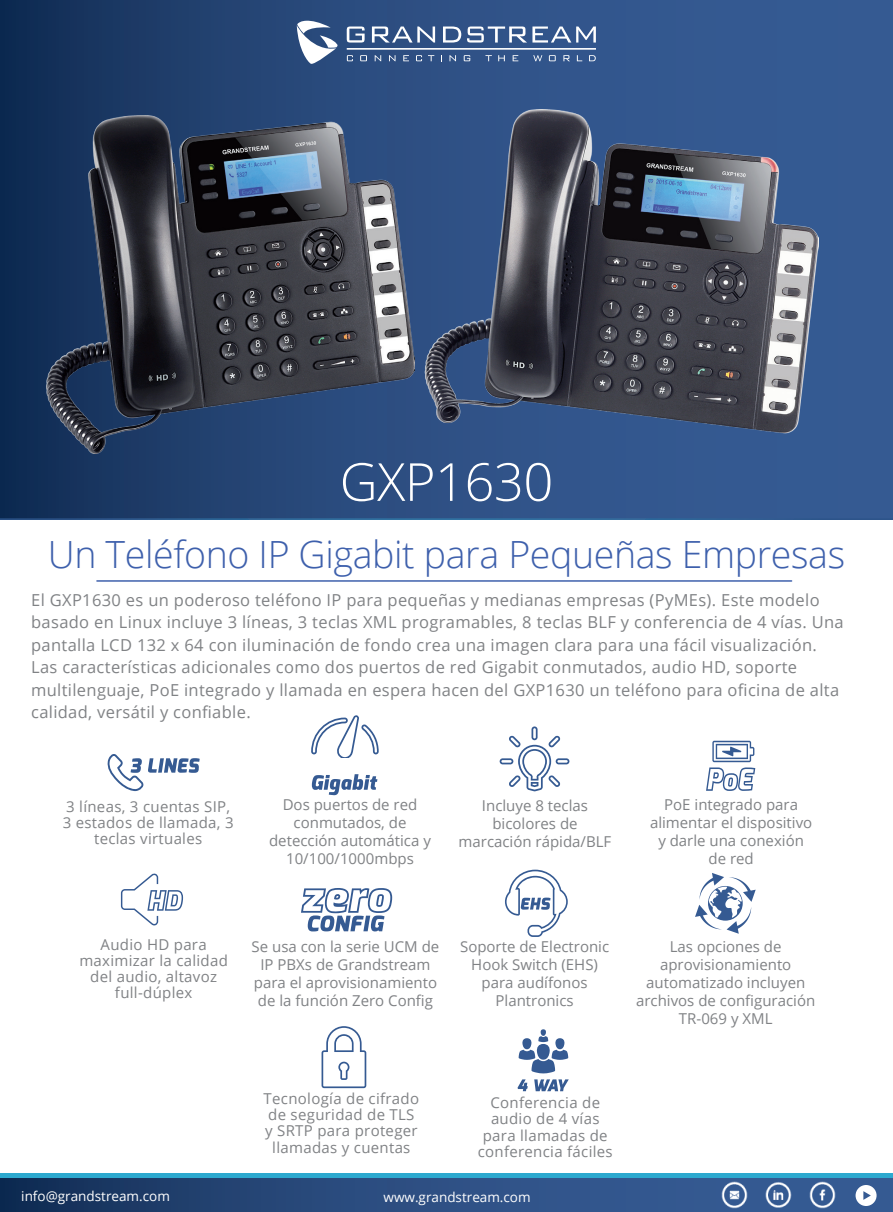
<style>
.page{position:relative;width:893px;height:1212px;background:#fff}
.page>*{position:absolute;margin:0;border:0;box-sizing:border-box;transform-origin:0 0}
.t1{font:300 52.5px "Open Sans";letter-spacing:-.01em;color:#fff}
.t2{font:300 37.5px "Open Sans";letter-spacing:-.01em;color:#3e60ac}
.t3{font:16.5px/22.5px "Open Sans";letter-spacing:.02em;color:#808285}
.t4{font:15px/18px "Open Sans";color:#808285;text-align:center}
.t5{font:15px/16.2px "Open Sans";letter-spacing:.02em;color:#808285;text-align:center}
.t6{font:13.5px "Open Sans";color:#fff}
</style>
<div class="page">
<svg style="left:0;top:0;width:893px;height:520px;background:#294a7d"></svg>
<div style="left:0;top:1177px;width:893px;height:35px;background:linear-gradient(to right,#17345e,#3d649f)"></div>
<hr style="left:0;top:1174px;width:893px;height:4px;background:#2ca9cf">
<img style="left:765px;top:1182px;width:27px;height:25px">
<img style="left:810px;top:1182px;width:26px;height:26px">
<img style="left:721px;top:1182px;width:26px;height:26px">
<div style="left:855px;top:1185px;width:22px;height:21px;background:#fff;border-radius:50%"></div>
<svg style="left:863px;top:1191px;width:8px;height:9px"></svg>
<hr style="left:97px;top:580px;width:695px;height:2px;background:#3e60ac">
<svg style="left:311px;top:715px;width:68px;height:42px"></svg>
<svg style="left:312px;top:774px;width:65px;height:21px"></svg>
<svg style="left:706px;top:741px;width:49px;height:50px"></svg>
<svg style="left:121px;top:873px;width:62px;height:52px"></svg>
<svg style="left:322px;top:1026px;width:44px;height:62px"></svg>
<svg style="left:500px;top:726px;width:69px;height:65px"></svg>
<svg style="left:695px;top:873px;width:61px;height:61px"></svg>
<svg style="left:505px;top:870px;width:63px;height:67px"></svg>
<svg style="left:301px;top:888px;width:91px;height:43px"></svg>
<svg style="left:297px;top:21px;width:41px;height:45px"></svg>
<svg style="left:347px;top:27px;width:18px;height:16px"></svg>
<svg style="left:372px;top:27px;width:63px;height:16px"></svg>
<svg style="left:443px;top:27px;width:18px;height:16px"></svg>
<svg style="left:467px;top:27px;width:129px;height:16px"></svg>
<svg style="left:347px;top:55px;width:6px;height:6px"></svg>
<svg style="left:360px;top:55px;width:7px;height:6px"></svg>
<svg style="left:375px;top:55px;width:6px;height:6px"></svg>
<svg style="left:389px;top:55px;width:6px;height:6px"></svg>
<svg style="left:403px;top:55px;width:6px;height:6px"></svg>
<svg style="left:416px;top:55px;width:6px;height:6px"></svg>
<svg style="left:428px;top:55px;width:6px;height:6px"></svg>
<svg style="left:449px;top:55px;width:7px;height:6px"></svg>
<svg style="left:464px;top:55px;width:6px;height:6px"></svg>
<svg style="left:485px;top:55px;width:7px;height:6px"></svg>
<svg style="left:498px;top:55px;width:7px;height:6px"></svg>
<svg style="left:513px;top:55px;width:5px;height:6px"></svg>
<svg style="left:589px;top:55px;width:7px;height:6px"></svg>
<svg style="left:549px;top:55px;width:7px;height:6px"></svg>
<svg style="left:563px;top:55px;width:7px;height:6px"></svg>
<svg style="left:577px;top:55px;width:5px;height:6px"></svg>
<svg style="left:533px;top:55px;width:9px;height:6px"></svg>
<hr style="left:347px;top:48px;width:249px;height:2px;background:#fff">
<svg style="left:107px;top:754px;width:93px;height:37px"></svg>
<div style="left:540px;top:1029px;width:6px;height:7px;background:#355a92;border-radius:50%"></div>
<svg style="left:519px;top:1036px;width:49px;height:37px"></svg>
<svg style="left:518px;top:1079px;width:10px;height:12px"></svg>
<svg style="left:534px;top:1079px;width:35px;height:12px"></svg>
<img style="left:47px;top:116px;width:368px;height:338px">
<img style="left:424px;top:109px;width:395px;height:345px">
<h1 class="t1" style="left:340px;top:446px;width:215px">GXP1630</h1>
<h2 class="t2" style="left:48px;top:528px;width:799px">Un Teléfono IP Gigabit para Pequeñas Empresas</h2>
<p class="t3" style="left:31px;top:588px;width:814px">El GXP1630 es un poderoso teléfono IP para pequeñas y medianas empresas (PyMEs). Este modelo basado en Linux incluye 3 líneas, 3 teclas XML programables, 8 teclas BLF y conferencia de 4 vías. Una pantalla LCD 132 x 64 con iluminación de fondo crea una imagen clara para una fácil visualización.<br>Las características adicionales como dos puertos de red Gigabit conmutados, audio HD, soporte multilenguaje, PoE integrado y llamada en espera hacen del GXP1630 un teléfono para oficina de alta calidad, versátil y confiable.</p>
<p class="t5" style="left:63px;top:798px;width:173px">3 líneas, 3 cuentas SIP,<br>3 estados de llamada, 3 teclas virtuales</p>
<p class="t4" style="left:269px;top:795px;width:163px">Dos puertos de red conmutados, de detección automática y<br>10/100/1000mbps</p>
<p class="t4" style="left:459px;top:796px;width:154px">Incluye 8 teclas bicolores de marcación rápida/BLF</p>
<p class="t4" style="left:650px;top:795px;width:164px">PoE integrado para alimentar el dispositivo y darle una conexión de red</p>
<p class="t5" style="left:79px;top:936px;width:150px">Audio HD para maximizar la calidad del audio, altavoz full-dúplex</p>
<p class="t4" style="left:252px;top:937px;width:189px">Se usa con la serie UCM de<br>IP PBXs de Grandstream para el aprovisionamiento de la función Zero Config</p>
<p class="t4" style="left:460px;top:937px;width:151px">Soporte de Electronic<br>Hook Switch (EHS) para audífonos<br>Plantronics</p>
<p class="t4" style="left:636px;top:937px;width:181px">Las opciones de aprovisionamiento automatizado incluyen archivos de configuración<br>TR-069 y XML</p>
<p class="t5" style="left:264px;top:1090px;width:157px">Tecnología de cifrado de seguridad de TLS y SRTP para proteger llamadas y cuentas</p>
<p class="t5" style="left:478px;top:1094px;width:136px">Conferencia de audio de 4 vías para llamadas de conferencia fáciles</p>
<p class="t6" style="left:21px;top:1187px;width:150px">info@grandstream.com</p>
<p class="t6" style="left:384px;top:1188px;width:149px">www.grandstream.com</p>
</div>
